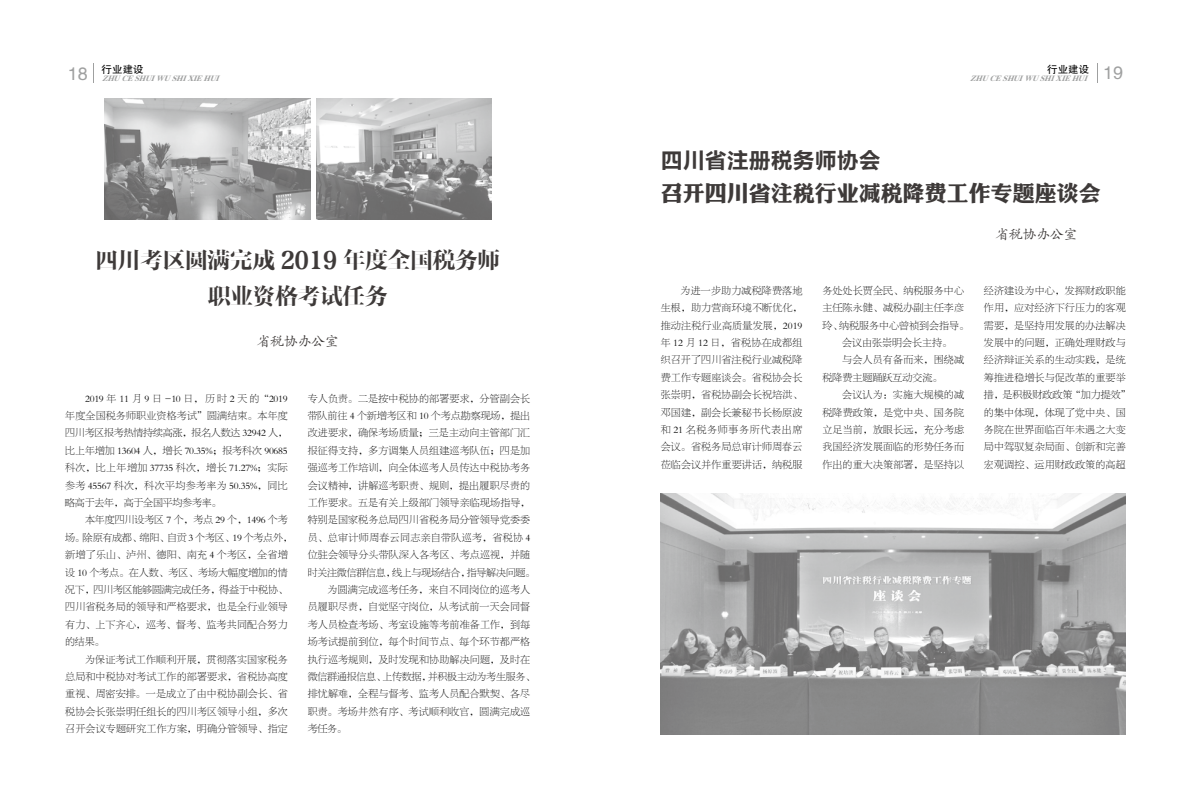
<style>
.page{position:relative;width:1191px;height:808px;background:#fff}
.page>*{position:absolute;margin:0;border:0;box-sizing:border-box;transform-origin:0 0}
.t1{font:23px/36px "FZFYSJW GB1 0";letter-spacing:-.025em;color:#3e3a39;text-align:center}
.t2{font:22px "DFP Li Jin Hei W8";color:#3e3a39}
.t3{font:22px "FZLTCHK GBK1 0";color:#3e3a39}
.t4{font:18px "FZHTJW GB1 0";color:#9fa0a0}
.t5{font:14px "FZKTK GBK1 0";letter-spacing:-.025em;color:#3e3a39}
.t6{font:10.5px "FZHTJW GB1 0";color:#000}
.t7{font:10px/17.4px "FZBSK GBK1 0";letter-spacing:.015em;color:#000;text-align:justify}
.t8{font:10px/17.4px "FZBSK GBK1 0";letter-spacing:-.005em;color:#000}
.t9{font:10px "FZBSK GBK1 0";letter-spacing:-.025em;color:#000}
.t10{font:italic 8px "FZXBSJW GB1 0";color:#9fa0a0}
</style>
<div class="page">
<img style="left:316px;top:99px;width:176px;height:25px">
<img style="left:104px;top:99px;width:207px;height:25px">
<svg style="left:104px;top:124px;width:388px;height:96px;background:#a5a5a6"></svg>
<img style="left:660px;top:493px;width:465px;height:241px">
<p class="t6" style="left:102px;top:64px;width:43px">行业建设</p>
<p class="t6" style="left:1047px;top:63px;width:43px">行业建设</p>
<h3 class="t4" style="left:68px;top:64px;width:21px">18</h3>
<p class="t10" style="left:102px;top:74px;width:122px">ZHUCESHUIWUSHIXIEHUI</p>
<p class="t10" style="left:970px;top:73px;width:122px">ZHUCESHUIWUSHIXIEHUI</p>
<h3 class="t4" style="left:1103px;top:63px;width:21px">19</h3>
<h1 class="t1" style="left:95px;top:243px;width:407px">四川考区圆满完成 2019 年度全国税务师职业资格考试任务</h1>
<h3 class="t5" style="left:257px;top:334px;width:84px">省税协办公室</h3>
<p class="t7" style="left:65px;top:390px;width:224px;text-indent:20px">2019 年 11 月 9 日 -10 日，历时 2 天的“2019年度全国税务师职业资格考试”圆满结束。本年度四川考区报考热情持续高涨，报名人数达 32942 人，比上年增加 13604 人，增长 70.35%；报考科次 90685科次，比上年增加 37735 科次，增长 71.27%；实际参考 45567 科次，科次平均参考率为 50.35%，同比略高于去年，高于全国平均参考率。</p>
<p class="t8" style="left:65px;top:511px;width:229px;text-indent:20px">本年度四川设考区 7 个，考点 29 个，1496 个考场。除原有成都、绵阳、自贡 3 个考区、19 个考点外，新增了乐山、泸州、德阳、南充 4 个考区，全省增设 10 个考点。在人数、考区、考场大幅度增加的情况下，四川考区能够圆满完成任务，得益于中税协、四川省税务局的领导和严格要求，也是全行业领导有力、上下齐心，巡考、督考、监考共同配合努力的结果。</p>
<p class="t7" style="left:65px;top:651px;width:224px;text-indent:20px">为保证考试工作顺利开展，贯彻落实国家税务总局和中税协对考试工作的部署要求，省税协高度重视、周密安排。一是成立了由中税协副会长、省税协会长张崇明任组长的四川考区领导小组，多次召开会议专题研究工作方案，明确分管领导、指定</p>
<p class="t7" style="left:308px;top:390px;width:224px">专人负责。二是按中税协的部署要求，分管副会长</p>
<p class="t8" style="left:308px;top:407px;width:224px">带队前往 4 个新增考区和 10 个考点勘察现场，提出</p>
<p class="t7" style="left:308px;top:424px;width:224px">改进要求，确保考场质量；三是主动向主管部门汇</p>
<p class="t7" style="left:308px;top:442px;width:224px">报征得支持，多方调集人员组建巡考队伍；四是加</p>
<p class="t7" style="left:308px;top:459px;width:224px">强巡考工作培训，向全体巡考人员传达中税协考务</p>
<p class="t7" style="left:308px;top:477px;width:224px">会议精神，讲解巡考职责、规则，提出履职尽责的</p>
<p class="t7" style="left:308px;top:494px;width:224px">工作要求。五是有关上级部门领导亲临现场指导，</p>
<p class="t7" style="left:308px;top:511px;width:224px">特别是国家税务总局四川省税务局分管领导党委委</p>
<p class="t7" style="left:308px;top:529px;width:224px">员、总审计师周春云同志亲自带队巡考，省税协 4</p>
<p class="t7" style="left:308px;top:546px;width:224px">位驻会领导分头带队深入各考区、考点巡视，并随</p>
<p class="t9" style="left:308px;top:567px;width:229px">时关注微信群信息，线上与现场结合，指导解决问题。</p>
<p class="t7" style="left:327px;top:581px;width:204px">为圆满完成巡考任务，来自不同岗位的巡考人</p>
<p class="t7" style="left:308px;top:598px;width:224px">员履职尽责，自觉坚守岗位，从考试前一天会同督</p>
<p class="t7" style="left:308px;top:616px;width:224px">考人员检查考场、考室设施等考前准备工作，到每</p>
<p class="t7" style="left:308px;top:633px;width:224px">场考试提前到位，每个时间节点、每个环节都严格</p>
<p class="t7" style="left:308px;top:651px;width:224px">执行巡考规则，及时发现和协助解决问题，及时在</p>
<p class="t9" style="left:308px;top:671px;width:229px">微信群通报信息、上传数据，并积极主动为考生服务、</p>
<p class="t7" style="left:308px;top:685px;width:224px">排忧解难，全程与督考、监考人员配合默契、各尽</p>
<p class="t7" style="left:308px;top:703px;width:224px">职责。考场井然有序、考试顺利收官，圆满完成巡</p>
<p class="t7" style="left:308px;top:720px;width:41px">考任务。</p>
<h2 class="t3" style="left:660px;top:148px;width:221px">四川省注册税务师协会</h2>
<h2 class="t2" style="left:660px;top:182px;width:441px">召开四川省注税行业减税降费工作专题座谈会</h2>
<h3 class="t5" style="left:995px;top:227px;width:84px">省税协办公室</h3>
<p class="t7" style="left:660px;top:282px;width:143px;text-indent:20px">为进一步助力减税降费落地生根，助力营商环境不断优化，推动注税行业高质量发展，2019年 12 月 12 日，省税协在成都组织召开了四川省注税行业减税降费工作专题座谈会。省税协会长张崇明，省税协副会长祝培洪、邓国建，副会长兼秘书长杨原波和 21 名税务师事务所代表出席会议。省税务局总审计师周春云莅临会议并作重要讲话，纳税服</p>
<p class="t7" style="left:822px;top:282px;width:143px">务处处长贾全民、纳税服务中心</p>
<p class="t7" style="left:822px;top:299px;width:143px">主任陈永健、减税办副主任李彦</p>
<p class="t7" style="left:822px;top:317px;width:148px">玲、纳税服务中心曾祯到会指导。</p>
<p class="t7" style="left:842px;top:334px;width:111px">会议由张崇明会长主持。</p>
<p class="t7" style="left:842px;top:351px;width:123px">与会人员有备而来，围绕减</p>
<p class="t7" style="left:822px;top:369px;width:121px">税降费主题踊跃互动交流。</p>
<p class="t7" style="left:842px;top:386px;width:123px">会议认为：实施大规模的减</p>
<p class="t7" style="left:822px;top:404px;width:143px">税降费政策，是党中央、国务院</p>
<p class="t7" style="left:822px;top:421px;width:143px">立足当前，放眼长远，充分考虑</p>
<p class="t7" style="left:822px;top:438px;width:143px">我国经济发展面临的形势任务而</p>
<p class="t7" style="left:822px;top:456px;width:143px">作出的重大决策部署，是坚持以</p>
<p class="t7" style="left:984px;top:282px;width:148px;text-align:left">经济建设为中心，发挥财政职能作用，应对经济下行压力的客观需要，是坚持用发展的办法解决发展中的问题，正确处理财政与经济辩证关系的生动实践，是统筹推进稳增长与促改革的重要举措，是积极财政政策“加力提效”的集中体现，体现了党中央、国务院在世界面临百年未遇之大变局中驾驭复杂局面、创新和完善宏观调控、运用财政政策的高超</p>
</div>
